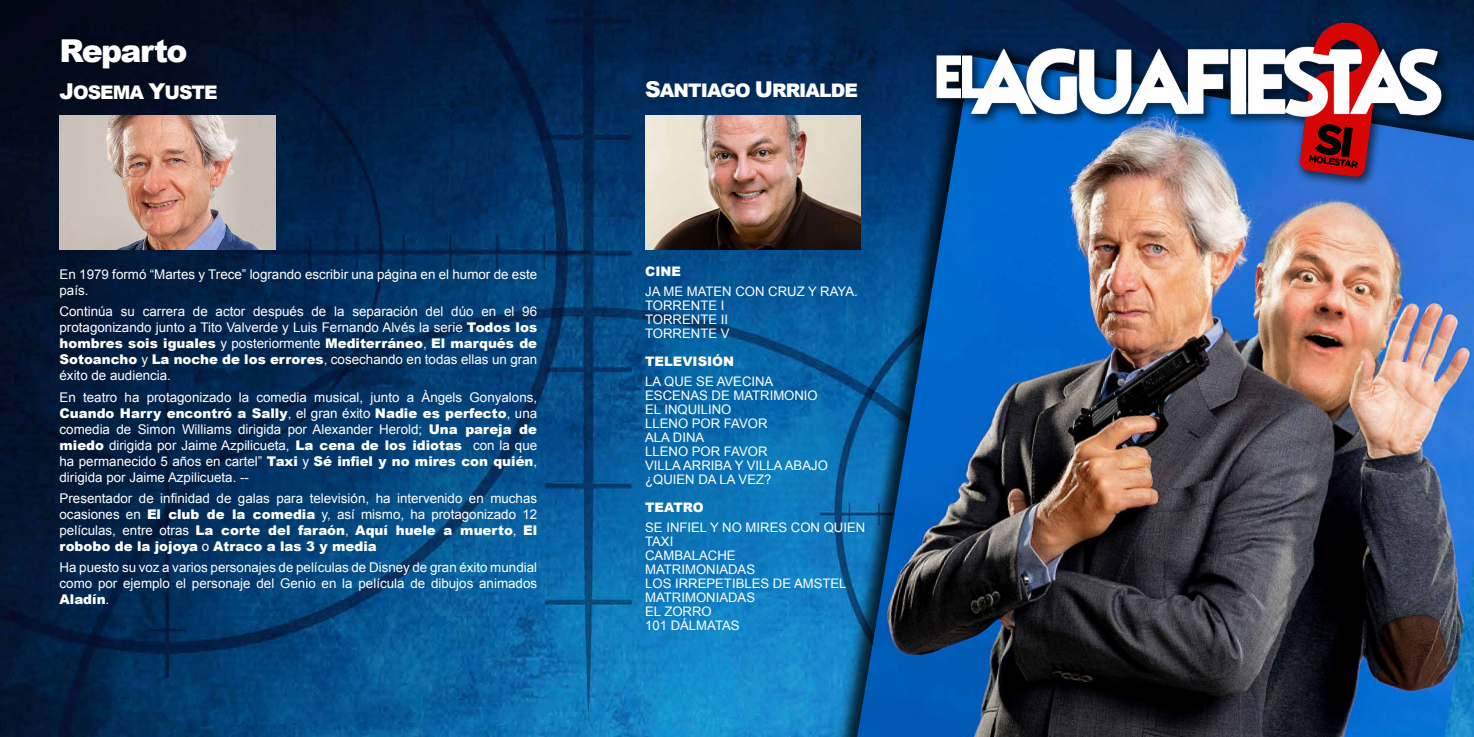
<style>
.page{position:relative;width:1474px;height:737px;background:#fff}
.page>*{position:absolute;margin:0;border:0;box-sizing:border-box;transform-origin:0 0}
.t1{font:900 31.5px "Arial";letter-spacing:-.05em;color:#fff}
.t2{font:900 18.72px "Arial";letter-spacing:-.05em;color:#fff}
.t3{font:13.39px/16px "Arial";color:#fff;text-align:justify}
.t4{font:13.12px/14px "Arial";color:#fff}
.t5{font:900 13.12px "Arial";color:#fff}
.s1{font-size:21.79px}
.s2{font-weight:900}
</style>
<div class="page">
<img style="left:0;top:0;width:912px;height:737px">
<div style="left:823px;top:38px;width:650px;height:699px;background:#000;opacity:.75"></div>
<img style="left:857px;top:56px;width:616px;height:681px">
<img style="left:60px;top:115px;width:215px;height:134px">
<img style="left:645px;top:115px;width:216px;height:134px">
<img style="left:912px;top:0;width:561px;height:194px">
<h1 class="t1" style="left:60px;top:28px;width:129px">Reparto</h1>
<h2 class="t2" style="left:60px;top:78px;width:160px"><span class="s1">J</span>OSEMA <span class="s1">Y</span>USTE</h2>
<h2 class="t2" style="left:645px;top:76px;width:214px"><span class="s1">S</span>ANTIAGO <span class="s1">U</span>RRIALDE</h2>
<p class="t3" style="left:60px;top:266px;width:479px">En 1979 formó “Martes y Trece” logrando escribir una página en el humor de este país.</p>
<p class="t3" style="left:60px;top:304px;width:479px">Continúa su carrera de actor después de la separación del dúo en el 96 protagonizando junto a Tito Valverde y Luis Fernando Alvés la serie <span class="s2">Todos los hombres sois iguales</span> y posteriormente <span class="s2">Mediterráneo</span>, <span class="s2">El marqués de Sotoancho</span> y <span class="s2">La noche de los errores</span>, cosechando en todas ellas un gran éxito de audiencia.</p>
<p class="t3" style="left:60px;top:389px;width:479px">En teatro ha protagonizado la comedia musical, junto a Àngels Gonyalons, <span class="s2">Cuando Harry encontró a Sally</span>, el gran éxito <span class="s2">Nadie es perfecto</span>, una comedia de Simon Williams dirigida por Alexander Herold; <span class="s2">Una pareja de miedo</span> dirigida por Jaime Azpilicueta, <span class="s2">La cena de los idiotas</span> con la que ha permanecido 5 años en cartel” <span class="s2">Taxi</span> y <span class="s2">Sé infiel y no mires con quién</span>, dirigida por Jaime Azpilicueta. --</p>
<p class="t3" style="left:60px;top:490px;width:479px">Presentador de infinidad de galas para televisión, ha intervenido en muchas ocasiones en <span class="s2">El club de la comedia</span> y, así mismo, ha protagonizado 12 películas, entre otras <span class="s2">La corte del faraón</span>, <span class="s2">Aquí huele a muerto</span>, <span class="s2">El robobo de la jojoya</span> o <span class="s2">Atraco a las 3 y media</span></p>
<p class="t3" style="left:60px;top:560px;width:479px">Ha puesto su voz a varios personajes de películas de Disney de gran éxito mundial como por ejemplo el personaje del Genio en la película de dibujos animados <span class="s2">Aladín</span>.</p>
<p class="t5" style="left:645px;top:261px;width:37px">CINE</p>
<p class="t4" style="left:645px;top:284px;width:214px">JA ME MATEN CON CRUZ Y RAYA.<br>TORRENTE I<br>TORRENTE II<br>TORRENTE V</p>
<p class="t5" style="left:645px;top:351px;width:90px">TELEVISIÓN</p>
<p class="t4" style="left:645px;top:374px;width:184px">LA QUE SE AVECINA<br>ESCENAS DE MATRIMONIO<br>EL INQUILINO<br>LLENO POR FAVOR<br>ALA DINA<br>LLENO POR FAVOR<br>VILLA ARRIBA Y VILLA ABAJO ¿QUIEN DA LA VEZ?</p>
<p class="t5" style="left:645px;top:497px;width:60px">TEATRO</p>
<p class="t4" style="left:645px;top:520px;width:222px">SE INFIEL Y NO MIRES CON QUIEN<br>TAXI<br>CAMBALACHE<br>MATRIMONIADAS<br>LOS IRREPETIBLES DE AMSTEL<br>MATRIMONIADAS<br>EL ZORRO<br>101 DÁLMATAS</p>
</div>
